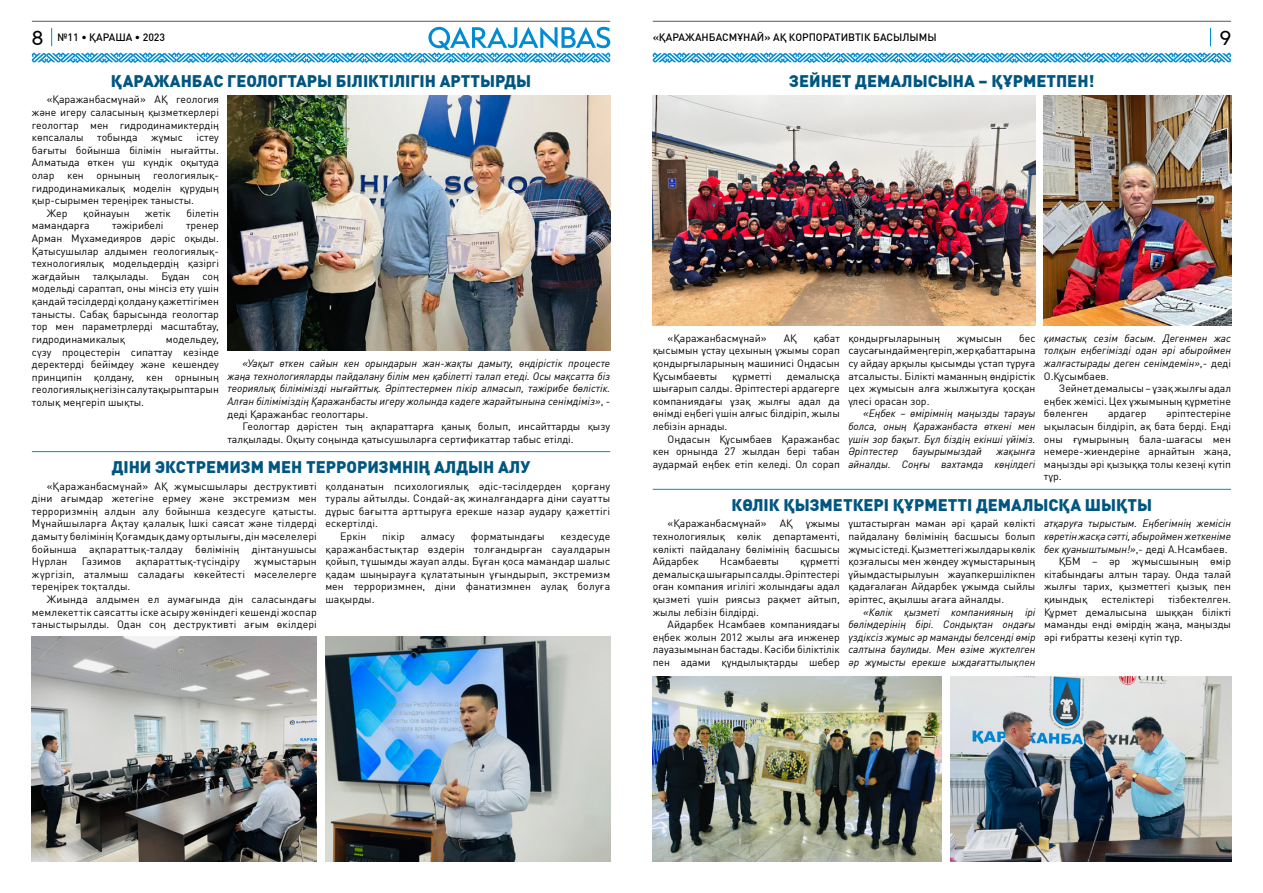
<style>
.page{position:relative;width:1263px;height:893px;background:#fff}
.page>*{position:absolute;margin:0;border:0;box-sizing:border-box;transform-origin:0 0}
.t1{font:17.25px "Capitana";color:#000}
.t2{font:900 16.5px "FF Din Pro";color:#005681}
.t3{font:10.5px/12.6px "FF Din Pro";color:#000;text-align:justify}
.t4{font:italic 10.5px/12.6px "FF Din Pro";color:#000;text-align:justify}
.t5{font:10.5px "FF Din Pro";letter-spacing:.02em;color:#000}
.t6{font:500 10.5px "FF Din Pro";color:#000}
.s1{font-family:"Capitana";font-weight:400;font-size:17.25px}
.s2{font-style:normal}
.s3{font-style:italic}
</style>
<div class="page">
<hr style="left:32px;top:21px;width:578px;height:1px;background:#575756">
<hr style="left:653px;top:21px;width:578px;height:1px;background:#575756">
<svg style="left:1210px;top:28px;width:1px;height:18px"></svg>
<svg style="left:653px;top:52px;width:578px;height:11px"></svg>
<svg style="left:32px;top:27px;width:578px;height:36px"></svg>
<hr style="left:32px;top:451px;width:578px;height:1px;background:#008bd2">
<hr style="left:653px;top:489px;width:578px;height:1px;background:#008bd2">
<img style="left:227px;top:95px;width:383px;height:256px">
<img style="left:32px;top:637px;width:285px;height:224px">
<img style="left:325px;top:637px;width:285px;height:224px">
<img style="left:1044px;top:95px;width:187px;height:230px">
<img style="left:653px;top:95px;width:382px;height:230px">
<img style="left:950px;top:676px;width:281px;height:185px">
<img style="left:653px;top:676px;width:289px;height:185px">
<p class="t6" style="left:32px;top:29px;width:135px"><span class="s1">8</span> №11 • ҚАРАША • 2023</p>
<p class="t6" style="left:653px;top:29px;width:285px">«ҚАРАЖАНБАСМҰНАЙ» АҚ КОРПОРАТИВТІК БАСЫЛЫМЫ</p>
<h1 class="t1" style="left:1220px;top:25px;width:13px">9</h1>
<h2 class="t2" style="left:111px;top:67px;width:422px">ҚАРАЖАНБАС ГЕОЛОГТАРЫ БІЛІКТІЛІГІН АРТТЫРДЫ</h2>
<h2 class="t2" style="left:789px;top:67px;width:307px">ЗЕЙНЕТ ДЕМАЛЫСЫНА – ҚҰРМЕТПЕН!</h2>
<p class="t3" style="left:32px;top:92px;width:189px;text-indent:15px">«Қаражанбасмұнай» АҚ геология және игеру саласының қызметкерлері геологтар мен гидродинамиктердің көпсалалы</p>
<p class="t3" style="left:97px;top:130px;width:42px">тобында</p>
<p class="t3" style="left:151px;top:130px;width:33px">жұмыс</p>
<p class="t3" style="left:196px;top:130px;width:24px">істеу</p>
<p class="t3" style="left:32px;top:143px;width:189px">бағыты бойынша білімін нығайтты.</p>
<p class="t3" style="left:32px;top:155px;width:189px">Алматыда өткен үш күндік оқытуда</p>
<p class="t3" style="left:32px;top:168px;width:189px">олар кен орнының геологиялық-</p>
<p class="t3" style="left:32px;top:181px;width:189px">гидродинамикалық моделін құрудың</p>
<p class="t3" style="left:32px;top:193px;width:164px">қыр-сырымен тереңірек танысты.</p>
<p class="t3" style="left:47px;top:206px;width:22px">Жер</p>
<p class="t3" style="left:83px;top:206px;width:48px">қойнауын</p>
<p class="t3" style="left:145px;top:206px;width:27px">жетік</p>
<p class="t3" style="left:186px;top:206px;width:34px">білетін</p>
<p class="t3" style="left:32px;top:218px;width:59px">мамандарға</p>
<p class="t3" style="left:112px;top:218px;width:53px">тәжірибелі</p>
<p class="t3" style="left:32px;top:218px;width:189px;text-indent:154px">тренер Арман Мұхамедияров дәріс оқыды.<br>Қатысушылар алдымен геологиялық&shy;технологиялық модельдердің қазіргі жағдайын талқылады. Бұдан соң модельді сараптап, оны мінсіз ету үшін қандай тәсілдерді қолдану қажеттігімен танысты. Сабақ барысында геологтар тор мен параметрлерді масштабтау, гидродинамикалық</p>
<p class="t3" style="left:32px;top:332px;width:189px;text-indent:134px">модельдеу, сүзу процестерін сипаттау кезінде деректерді бейімдеу және кешендеу принципін қолдану, кен орнының геологиялық негізін салу тақырыптарын толық меңгеріп шықты.</p>
<p class="t4" style="left:227px;top:356px;width:384px;text-indent:15px">«Уақыт өткен сайын кен орындарын жан-жақты дамыту, өндірістік процесте жаңа технологияларды пайдалану білім мен қабілетті талап етеді. Осы мақсатта біз теориялық білімімізді нығайттық. Әріптестермен пікір алмасып, тәжірибе бөлістік.<br>Алған біліміміздің Қаражанбасты игеру жолында кәдеге жарайтынына сенімдіміз»<span class="s2">, - деді Қаражанбас геологтары.</span></p>
<p class="t3" style="left:227px;top:419px;width:384px;text-indent:15px">Геологтар дәрістен тың ақпараттарға қанық болып, инсайттарды қызу талқылады. Оқыту соңында қатысушыларға сертификаттар табыс етілді.</p>
<p class="t3" style="left:325px;top:478px;width:286px">қолданатын психологиялық әдіс-тәсілдерден қорғану</p>
<p class="t5" style="left:325px;top:490px;width:286px">туралы айтылды. Сондай-ақ жиналғандарға діни сауатты</p>
<p class="t3" style="left:325px;top:504px;width:286px">дұрыс бағытта арттыруға ерекше назар аудару қажеттігі</p>
<p class="t3" style="left:325px;top:516px;width:54px">ескертілді.</p>
<p class="t3" style="left:340px;top:529px;width:28px">Еркін</p>
<p class="t3" style="left:382px;top:529px;width:24px">пікір</p>
<p class="t3" style="left:421px;top:529px;width:36px">алмасу</p>
<p class="t5" style="left:471px;top:528px;width:75px">форматындағы</p>
<h2 class="t2" style="left:112px;top:453px;width:420px">ДІНИ ЭКСТРЕМИЗМ МЕН ТЕРРОРИЗМНІҢ АЛДЫН АЛУ</h2>
<p class="t3" style="left:32px;top:478px;width:286px;text-indent:15px">«Қаражанбасмұнай» АҚ жұмысшылары деструктивті діни ағымдар жетегіне ермеу және экстремизм мен терроризмнің алдын алу бойынша кездесуге қатысты.<br>Мұнайшыларға Ақтау қалалық Ішкі саясат және тілдерді дамыту бөлімінің Қоғамдық даму ортылығы, дін мәселелері бойынша ақпараттық-талдау бөлімінің дінтанушысы Нұрлан</p>
<p class="t3" style="left:325px;top:529px;width:286px;text-indent:235px">кездесуде қаражанбастықтар өздерін толғандырған сауалдарын қойып, тұшымды жауап алды. Бұған қоса мамандар шалыс қадам шыңырауға құлататынын ұғындырып, экстремизм мен терроризмнен, діни фанатизмнен аулақ болуға шақырды.</p>
<p class="t3" style="left:82px;top:554px;width:41px">Газимов</p>
<p class="t3" style="left:136px;top:554px;width:105px">ақпараттық-түсіндіру</p>
<p class="t3" style="left:32px;top:554px;width:286px;text-indent:222px">жұмыстарын жүргізіп, аталмыш саладағы көкейтесті мәселелерге тереңірек тоқталды.</p>
<p class="t3" style="left:32px;top:592px;width:286px;text-indent:15px">Жиында алдымен ел аумағында дін саласындағы мемлекеттік саясатты іске асыру жөніндегі кешенді жоспар таныстырылды. Одан соң деструктивті ағым өкілдері</p>
<p class="t3" style="left:653px;top:331px;width:189px;text-indent:161px">қабат қысымын ұстау цехының ұжымы сорап қондырғыларының машинисі Оңдасын Құсымбаевты</p>
<p class="t3" style="left:668px;top:331px;width:101px">«Қаражанбасмұнай»</p>
<p class="t3" style="left:784px;top:331px;width:14px">АҚ</p>
<p class="t3" style="left:732px;top:368px;width:41px">құрметті</p>
<p class="t3" style="left:653px;top:368px;width:189px;text-indent:134px">демалысқа шығарып салды. Әріптестері ардагерге компаниядағы ұзақ жылғы адал да өнімді еңбегі үшін алғыс білдіріп, жылы лебізін арнады.</p>
<p class="t3" style="left:653px;top:431px;width:189px;text-indent:15px">Оңдасын Құсымбаев Қаражанбас кен орнында 27 жылдан бері табан аудармай еңбек етіп келеді. Ол сорап</p>
<p class="t3" style="left:848px;top:331px;width:189px;text-indent:171px">бес саусағындай меңгеріп, жер қабаттарына су айдау арқылы қысымды ұстап тұруға атсалысты. Білікті маманның өндірістік цех жұмысын алға жылжытуға қосқан үлесі орасан зор.</p>
<p class="t4" style="left:848px;top:406px;width:189px;text-indent:15px">«Еңбек – өмірімнің маңызды тарауы болса, оның Қаражанбаста өткені мен үшін зор бақыт. Бұл біздің екінші үйіміз.<br>Әріптестер</p>
<p class="t4" style="left:1044px;top:331px;width:189px">қимастық сезім басым. Дегенмен жас толқын еңбегімізді одан әрі абыроймен жалғастырады деген сенімдемін»<span class="s2">,- деді О.Құсымбаев.</span></p>
<p class="t3" style="left:1044px;top:381px;width:189px;text-indent:15px">Зейнет демалысы – ұзақ жылғы адал еңбек жемісі. Цех ұжымының құрметіне бөленген</p>
<p class="t3" style="left:848px;top:331px;width:93px">қондырғыларының</p>
<p class="t3" style="left:957px;top:331px;width:47px">жұмысын</p>
<p class="t3" style="left:1044px;top:406px;width:189px;text-indent:122px">әріптестеріне ықыласын білдіріп, ақ бата берді. Енді оны ғұмырының бала-шағасы мен немере-жиендеріне арнайтын жаңа, маңызды әрі қызыққа толы кезеңі күтіп тұр.</p>
<p class="t3" style="left:1108px;top:406px;width:40px">ардагер</p>
<p class="t4" style="left:913px;top:444px;width:71px">бауырымыздай</p>
<p class="t4" style="left:848px;top:444px;width:189px;text-align:right">жақынға<br>айналды. Соңғы вахтамда көңілдегі</p>
<h2 class="t2" style="left:732px;top:491px;width:422px">КӨЛІК ҚЫЗМЕТКЕРІ ҚҰРМЕТТІ ДЕМАЛЫСҚА ШЫҚТЫ</h2>
<p class="t3" style="left:653px;top:516px;width:189px;text-indent:15px">«Қаражанбасмұнай» АҚ ұжымы технологиялық көлік департаменті, көлікті пайдалану бөлімінің басшысы Айдарбек</p>
<p class="t3" style="left:720px;top:554px;width:61px">Нсамбаевты</p>
<p class="t3" style="left:653px;top:554px;width:189px;text-indent:147px">құрметті демалысқа шығарып салды. Әріптестері оған компания игілігі жолындағы адал қызметі үшін риясыз рақмет айтып, жылы лебізін білдірді.</p>
<p class="t3" style="left:653px;top:617px;width:189px;text-indent:15px">Айдарбек Нсамбаев компаниядағы еңбек жолын 2012 жылы аға инженер лауазымынан бастады. Кәсіби біліктілік пен адами құндылықтарды шебер</p>
<p class="t3" style="left:848px;top:516px;width:189px">ұштастырған маман әрі қарай көлікті пайдалану бөлімінің басшысы болып жұмыс істеді. Қызметтегі жылдары көлік қозғалысы мен жөндеу жұмыстарының ұйымдастырылуын жауапкершілікпен қадағалаған Айдарбек ұжымда сыйлы әріптес, ақылшы ағаға айналды.</p>
<p class="t4" style="left:848px;top:604px;width:189px;text-indent:15px">«Көлік қызметі компанияның ірі бөлімдерінің бірі. Сондықтан ондағы үздіксіз жұмыс әр маманды белсенді өмір салтына баулиды. Мен өзіме жүктелген әр жұмысты ерекше ыждағаттылықпен</p>
<p class="t4" style="left:1044px;top:516px;width:189px">атқаруға тырыстым. Еңбегімнің жемісін</p>
<p class="t4" style="left:1044px;top:529px;width:189px">көретін жасқа сәтті, абыроймен жеткеніме</p>
<p class="t3" style="left:1044px;top:541px;width:185px"><span class="s3">бек қуаныштымын!»</span>,- деді А.Нсамбаев.</p>
<p class="t3" style="left:1059px;top:554px;width:174px">ҚБМ – әр жұмысшының өмір</p>
<p class="t3" style="left:1044px;top:567px;width:189px">кітабындағы алтын тарау. Онда талай</p>
<p class="t3" style="left:1044px;top:579px;width:189px">жылғы тарих, қызметтегі қызық пен</p>
<p class="t3" style="left:1044px;top:592px;width:45px">қиындық</p>
<p class="t3" style="left:1101px;top:592px;width:54px">естеліктері</p>
<p class="t3" style="left:1044px;top:592px;width:189px;text-indent:124px">тізбектелген.<br>Құрмет демалысына шыққан білікті маманды енді өмірдің жаңа, маңызды әрі ғибратты кезеңі күтіп тұр.</p>
</div>
